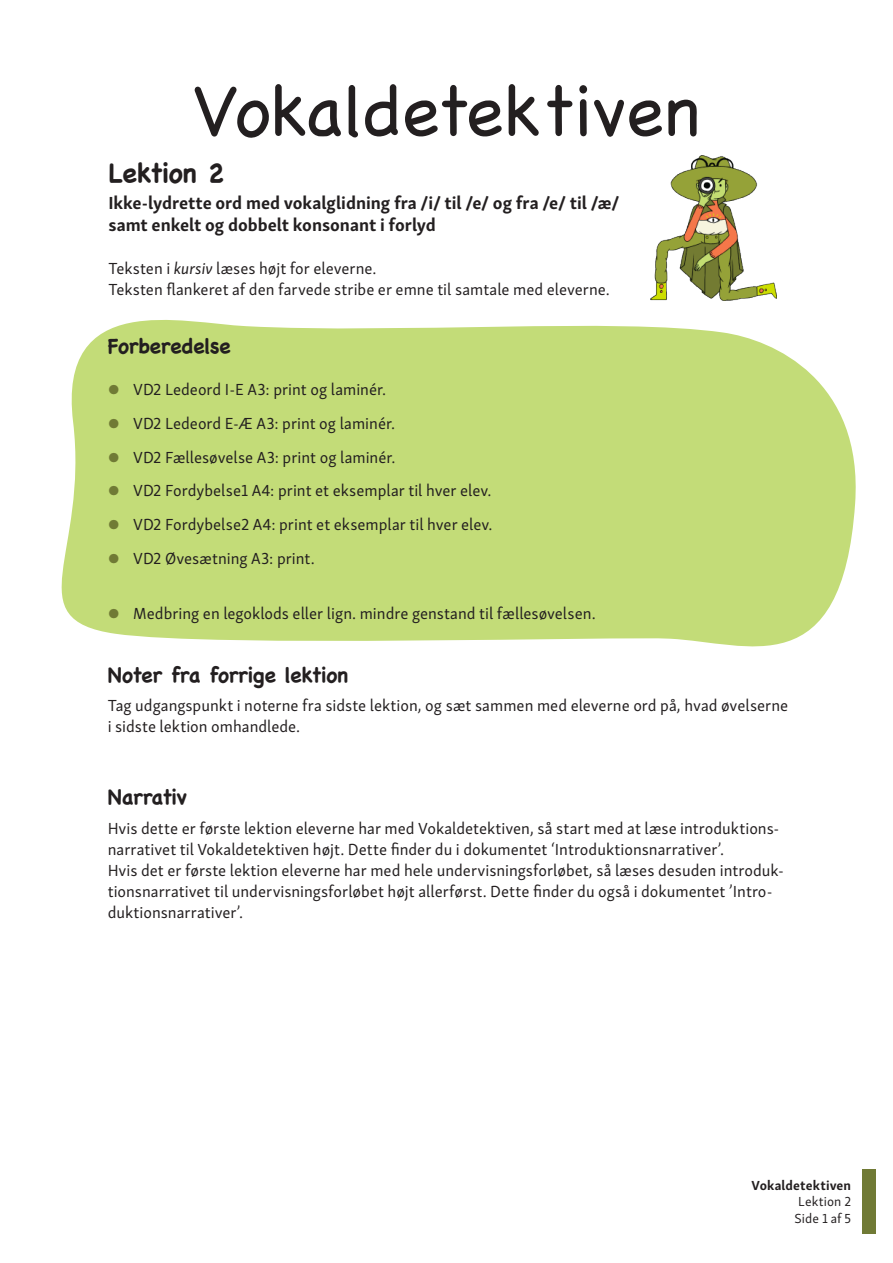
<style>
.page{position:relative;width:893px;height:1263px;background:#fff}
.page>*{position:absolute;margin:0;border:0;box-sizing:border-box;transform-origin:0 0}
.Overskrift1{font:72px "Chalkboard";color:#231f20}
.Overskrift_Lektion{font:700 27px "Chalkboard";letter-spacing:-.025em;color:#231f20}
.Underoverskrifter{font:700 21px "Chalkboard";letter-spacing:-.025em;color:#231f20}
.Intro{font:700 18px/21.6px "Skolar Sans Latn";color:#231f20}
.Alm__brødtekst{font:16.5px/21px "Skolar Sans Latn";color:#231f20}
.Sidetal_info{font:700 13.5px/16.4px "Skolar Sans Latn";letter-spacing:.01em;color:#231f20;text-align:right}
.Sidetal_info-2{font:13.5px "Skolar Sans Latn";letter-spacing:.01em;color:#231f20}
.s1{font-style:italic}
.s2{font-family:"Skolar Sans Latn Bl";font-size:21px;color:#707a35}
.s3{font-weight:400}
</style>
<div class="page">
<div style="left:863px;top:1169px;width:13px;height:64px;background:#707a35"></div>
<svg style="left:61px;top:298px;width:795px;height:349px;background:#cbe18b"></svg>
<img style="left:651px;top:155px;width:126px;height:145px">
<p class="Overskrift1" style="left:193px;top:68px;width:509px">Vokaldetektiven</p>
<p class="Overskrift_Lektion" style="left:108px;top:157px;width:118px">Lektion 2</p>
<p class="Intro" style="left:108px;top:190px;width:513px">Ikke-lydrette ord med vokalglidning fra /i/ til /e/ og fra /e/ til /æ/ samt enkelt og dobbelt konsonant i forlyd</p>
<p class="Alm__brødtekst" style="left:108px;top:257px;width:270px">Teksten i <span class="s1">kursiv</span> læses højt for eleverne.</p>
<p class="Alm__brødtekst" style="left:108px;top:278px;width:503px">Teksten flankeret af den farvede stribe er emne til samtale med eleverne.</p>
<p class="Underoverskrifter" style="left:108px;top:333px;width:125px">Forberedelse</p>
<p class="Alm__brødtekst" style="left:108px;top:378px;width:280px"><span class="s2">●</span> VD2 Ledeord I-E A3: print og laminér.</p>
<p class="Alm__brødtekst" style="left:108px;top:411px;width:289px"><span class="s2">●</span> VD2 Ledeord E-Æ A3: print og laminér.</p>
<p class="Alm__brødtekst" style="left:108px;top:445px;width:289px"><span class="s2">●</span> VD2 Fællesøvelse A3: print og laminér.</p>
<p class="Alm__brødtekst" style="left:108px;top:479px;width:385px"><span class="s2">●</span> VD2 Fordybelse1 A4: print et eksemplar til hver elev.</p>
<p class="Alm__brødtekst" style="left:108px;top:513px;width:386px"><span class="s2">●</span> VD2 Fordybelse2 A4: print et eksemplar til hver elev.</p>
<p class="Alm__brødtekst" style="left:108px;top:546px;width:208px"><span class="s2">●</span> VD2 Øvesætning A3: print.</p>
<p class="Alm__brødtekst" style="left:108px;top:601px;width:489px"><span class="s2">●</span> Medbring en legoklods eller lign. mindre genstand til fællesøvelsen.</p>
<p class="Underoverskrifter" style="left:108px;top:662px;width:242px">Noter fra forrige lektion</p>
<p class="Alm__brødtekst" style="left:108px;top:694px;width:682px">Tag udgangspunkt i noterne fra sidste lektion, og sæt sammen med eleverne ord på, hvad øvelserne i sidste lektion omhandlede.</p>
<p class="Underoverskrifter" style="left:108px;top:785px;width:81px">Narrativ</p>
<p class="Alm__brødtekst" style="left:108px;top:816px;width:673px">Hvis dette er første lektion eleverne har med Vokaldetektiven, så start med at læse introduktions&shy;narrativet til Vokaldetektiven højt. Dette finder du i dokumentet ‘Introduktionsnarrativer’.</p>
<p class="Alm__brødtekst" style="left:108px;top:858px;width:678px">Hvis det er første lektion eleverne har med hele undervisningsforløbet, så læses desuden introduk&shy;tionsnarrativet til undervisningsforløbet højt allerførst. Dette finder du også i dokumentet ’Intro&shy;duktionsnarrativer’.</p>
<p class="Sidetal_info" style="left:752px;top:1176px;width:101px">Vokaldetektiven<br><span class="s3">Lektion 2</span></p>
<p class="Sidetal_info-2" style="left:794px;top:1208px;width:58px">Side 1 af 5</p>
</div>
